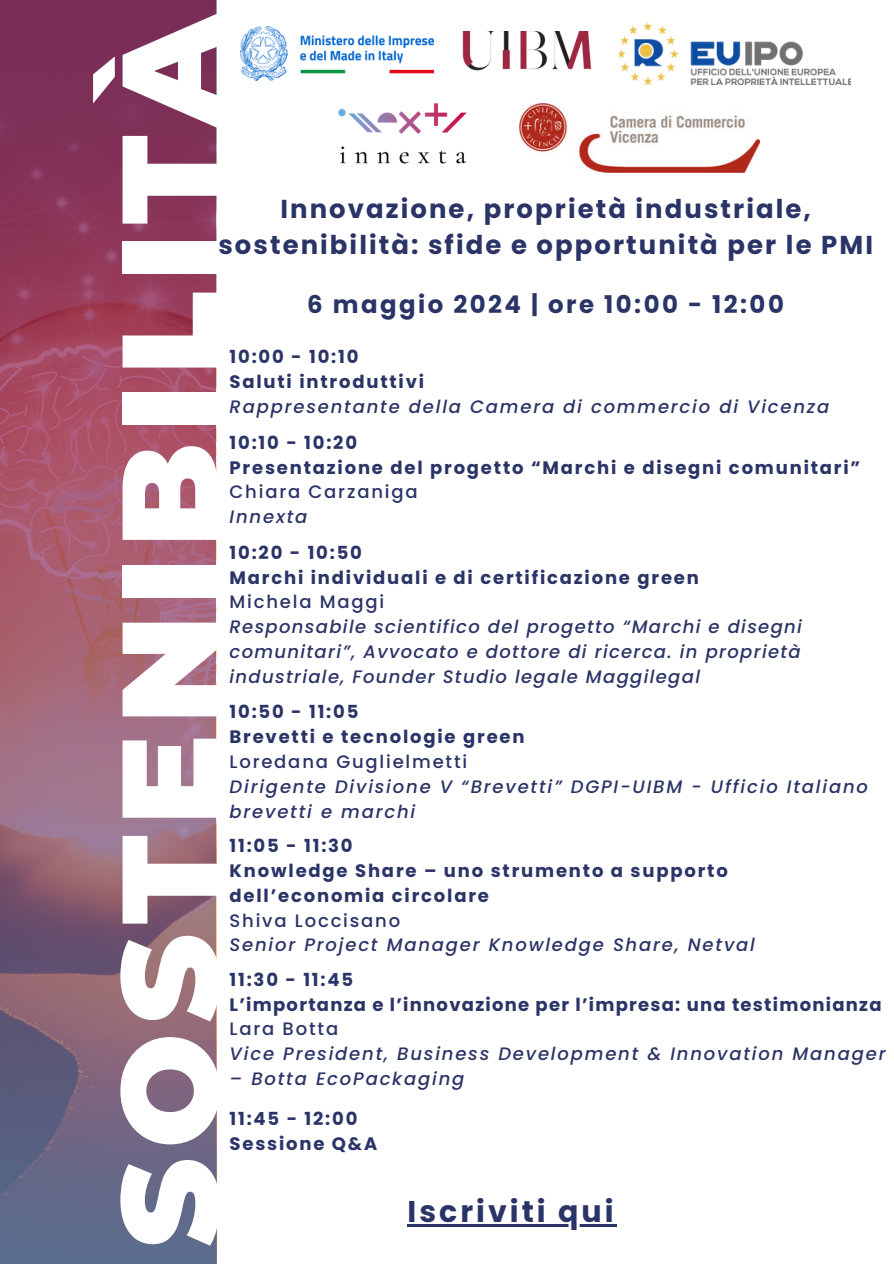
<style>
.page{position:relative;width:894px;height:1264px;background:#fff}
.page>*{position:absolute;margin:0;border:0;box-sizing:border-box;transform-origin:0 0}
.t1{font:900 135.75px "Montserrat";letter-spacing:.075em;color:#fff}
.t2{font:700 30px "Poppins";letter-spacing:.1em;color:#2b3467}
.t3{font:700 25.95px/36px "Poppins";letter-spacing:.08em;color:#2b3467;text-align:center}
.t4{font:700 24.45px "Poppins";letter-spacing:.1em;color:#2b3467}
.t5{font:italic 500 18px/24.8px "Poppins";letter-spacing:.1em;color:#2b3467;text-align:justify}
.t6{font:700 18px/24.8px "Poppins";letter-spacing:.1em;color:#2b3467}
.t7{font:500 18px "Poppins";letter-spacing:.1em;color:#2b3467}
.t8{font:700 18px "Poppins";letter-spacing:.07em;color:#2b3467}
</style>
<div class="page">
<svg style="left:0;top:0;width:216px;height:1263px;background:#8f5670"></svg>
<img style="left:462px;top:32px;width:130px;height:39px">
<img style="left:619px;top:23px;width:231px;height:61px">
<img style="left:241px;top:27px;width:192px;height:54px">
<img style="left:338px;top:103px;width:129px;height:61px">
<img style="left:519px;top:104px;width:240px;height:68px">
<hr style="left:407px;top:1224px;width:209px;height:2px;background:#2b3467">
<p class="t1" style="left:86px;top:1247px;width:1237px;rotate:-90deg">SOSTENIBILITÀ</p>
<p class="t3" style="left:218px;top:191px;width:656px">Innovazione, proprietà industriale, sostenibilità: sfide e opportunità per le PMI</p>
<h1 class="t4" style="left:307px;top:287px;width:478px">6 maggio 2024 | ore 10:00 - 12:00</h1>
<p class="t6" style="left:229px;top:345px;width:130px">10:00 - 10:10</p>
<p class="t6" style="left:229px;top:369px;width:196px">Saluti introduttivi</p>
<p class="t5" style="left:229px;top:394px;width:601px">Rappresentante della Camera di commercio di Vicenza</p>
<p class="t6" style="left:229px;top:430px;width:129px">10:10 - 10:20</p>
<p class="t6" style="left:229px;top:455px;width:632px">Presentazione del progetto “Marchi e disegni comunitari”</p>
<p class="t7" style="left:229px;top:479px;width:189px">Chiara Carzaniga</p>
<p class="t5" style="left:229px;top:504px;width:79px">Innexta</p>
<h3 class="t6" style="left:229px;top:540px;width:134px">10:20 - 10:50</h3>
<p class="t6" style="left:229px;top:565px;width:470px">Marchi individuali e di certificazione green</p>
<p class="t7" style="left:229px;top:589px;width:156px">Michela Maggi</p>
<p class="t5" style="left:229px;top:614px;width:573px">Responsabile scientifico del progetto “Marchi e disegni comunitari”, Avvocato e dottore di ricerca. in proprietà industriale, Founder Studio legale Maggilegal</p>
<p class="t6" style="left:229px;top:699px;width:130px">10:50 - 11:05</p>
<p class="t6" style="left:229px;top:724px;width:296px">Brevetti e tecnologie green</p>
<p class="t7" style="left:229px;top:749px;width:239px">Loredana Guglielmetti</p>
<p class="t5" style="left:229px;top:774px;width:639px">Dirigente Divisione V “Brevetti” DGPI-UIBM - Ufficio Italiano brevetti e marchi</p>
<p class="t6" style="left:229px;top:833px;width:125px">11:05 - 11:30</p>
<p class="t6" style="left:229px;top:858px;width:499px">Knowledge Share – uno strumento a supporto dell’economia circolare</p>
<p class="t7" style="left:229px;top:907px;width:172px">Shiva Loccisano</p>
<p class="t5" style="left:229px;top:932px;width:526px">Senior Project Manager Knowledge Share, Netval</p>
<p class="t6" style="left:229px;top:967px;width:125px">11:30 - 11:45</p>
<p class="t8" style="left:229px;top:991px;width:653px">L’importanza e l’innovazione per l’impresa: una testimonianza</p>
<p class="t7" style="left:229px;top:1016px;width:110px">Lara Botta</p>
<p class="t5" style="left:229px;top:1041px;width:657px">Vice President, Business Development &amp; Innovation Manager</p>
<p class="t5" style="left:229px;top:1066px;width:236px">– Botta EcoPackaging</p>
<p class="t6" style="left:229px;top:1106px;width:129px">11:45 - 12:00</p>
<p class="t6" style="left:229px;top:1131px;width:149px">Sessione Q&amp;A</p>
<p class="t2" style="left:407px;top:1190px;width:207px">Iscriviti qui</p>
</div>
